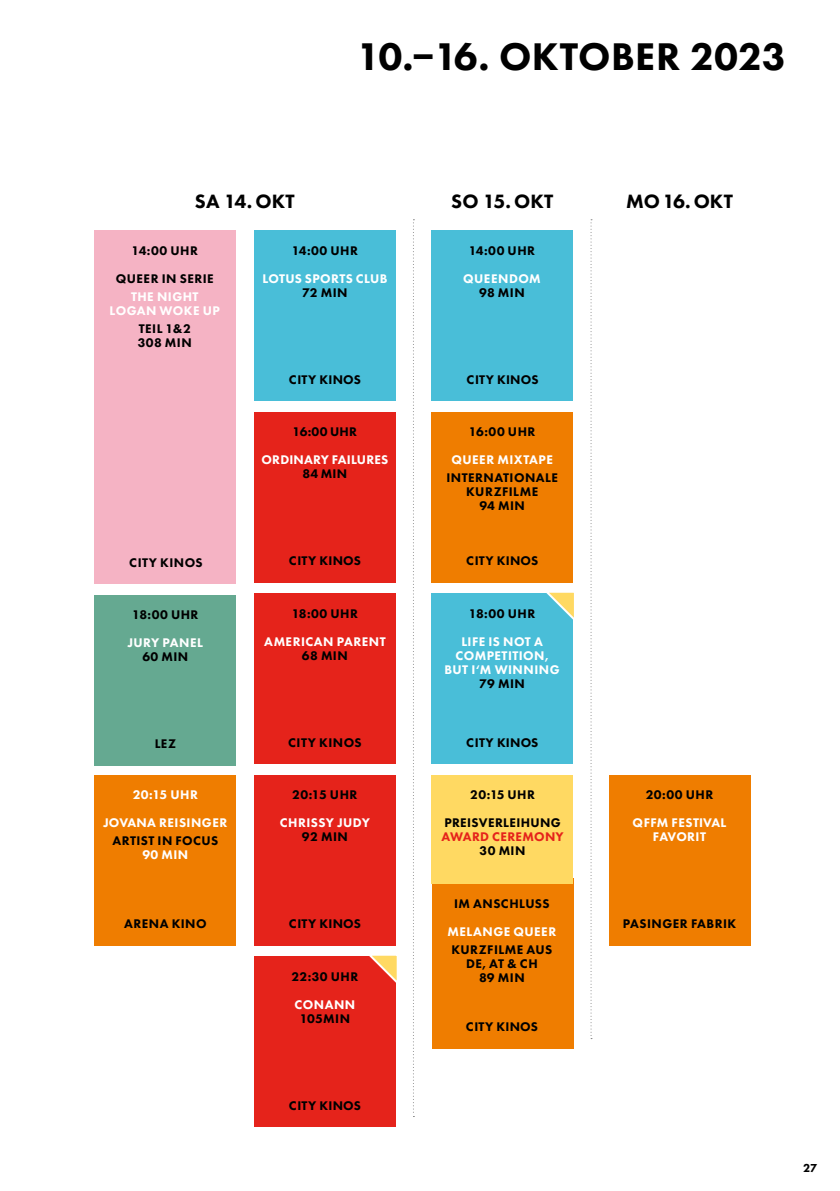
<style>
.page{position:relative;width:840px;height:1191px;background:#fff}
.page>*{position:absolute;margin:0;border:0;box-sizing:border-box;transform-origin:0 0}
.t1{font:800 40px "Futura PT";letter-spacing:.005em;color:#000}
.t2{font:800 20px "Futura PT";letter-spacing:.005em;color:#000}
.t3{font:800 13px/14px "Futura PT";letter-spacing:.035em;color:#000;text-align:center}
.t4{font:800 13px/14px "Futura PT";letter-spacing:.035em;color:#fff;text-align:center}
.t5{font:800 13px "Futura PT";letter-spacing:.015em;color:#000}
.t6{font:800 13px "Futura PT";letter-spacing:.015em;color:#fff}
.t7{font:800 13px "Futura PT";letter-spacing:.02em;color:#e5231b}
.t8{font:800 12px "Futura PT";color:#000}
</style>
<div class="page">
<svg style="left:413px;top:219px;width:1px;height:898px"></svg>
<div style="left:94px;top:595px;width:142px;height:170px;background:#65a991"></div>
<div style="left:94px;top:775px;width:142px;height:170px;background:#ef7d00"></div>
<div style="left:94px;top:231px;width:141px;height:352px;background:#f5b3c4"></div>
<div style="left:254px;top:231px;width:141px;height:170px;background:#49bed8"></div>
<div style="left:254px;top:412px;width:141px;height:170px;background:#e5231b"></div>
<div style="left:254px;top:593px;width:141px;height:170px;background:#e5231b"></div>
<div style="left:254px;top:775px;width:141px;height:170px;background:#e5231b"></div>
<div style="left:254px;top:956px;width:141px;height:170px;background:#e5231b"></div>
<svg style="left:369px;top:955px;width:28px;height:33px"></svg>
<svg style="left:590px;top:219px;width:1px;height:820px"></svg>
<div style="left:608px;top:775px;width:142px;height:170px;background:#ef7d00"></div>
<div style="left:431px;top:231px;width:141px;height:170px;background:#49bed8"></div>
<div style="left:431px;top:412px;width:142px;height:170px;background:#ef7d00"></div>
<div style="left:431px;top:878px;width:142px;height:170px;background:#ef7d00"></div>
<div style="left:431px;top:775px;width:142px;height:108px;background:#ffd962"></div>
<div style="left:431px;top:593px;width:141px;height:170px;background:#49bed8"></div>
<svg style="left:546px;top:592px;width:28px;height:33px"></svg>
<h1 class="t1" style="left:356px;top:31px;width:430px">10.–16. OKTOBER 2023</h1>
<h2 class="t2" style="left:195px;top:189px;width:101px">SA 14. OKT</h2>
<p class="t3" style="left:116px;top:236px;width:99px;line-height:28px">14:00 UHR<br>QUEER IN SERIE</p>
<p class="t4" style="left:110px;top:289px;width:112px">THE NIGHT<br>LOGAN WOKE UP</p>
<p class="t3" style="left:138px;top:321px;width:55px;text-align:left">TEIL 1&amp;2<br>308 MIN</p>
<p class="t3" style="left:291px;top:243px;width:68px">14:00 UHR</p>
<p class="t4" style="left:262px;top:271px;width:126px">LOTUS SPORTS CLUB</p>
<p class="t3" style="left:302px;top:285px;width:47px">72 MIN</p>
<h2 class="t2" style="left:451px;top:189px;width:104px">SO 15. OKT</h2>
<p class="t3" style="left:468px;top:243px;width:68px">14:00 UHR</p>
<p class="t4" style="left:463px;top:271px;width:79px">QUEENDOM</p>
<p class="t3" style="left:479px;top:285px;width:47px">98 MIN</p>
<h2 class="t2" style="left:625px;top:189px;width:108px">MO 16. OKT</h2>
<p class="t5" style="left:288px;top:371px;width:74px">CITY KINOS</p>
<p class="t5" style="left:466px;top:371px;width:74px">CITY KINOS</p>
<p class="t3" style="left:292px;top:425px;width:66px">16:00 UHR</p>
<p class="t6" style="left:261px;top:452px;width:128px">ORDINARY FAILURES</p>
<p class="t3" style="left:302px;top:467px;width:46px">84 MIN</p>
<p class="t3" style="left:468px;top:425px;width:68px">16:00 UHR</p>
<p class="t4" style="left:451px;top:453px;width:103px">QUEER MIXTAPE</p>
<p class="t3" style="left:446px;top:471px;width:113px">INTERNATIONALE<br>KURZFILME<br>94 MIN</p>
<p class="t3" style="left:129px;top:555px;width:75px">CITY KINOS</p>
<p class="t5" style="left:288px;top:553px;width:74px">CITY KINOS</p>
<p class="t5" style="left:466px;top:553px;width:74px">CITY KINOS</p>
<p class="t3" style="left:132px;top:607px;width:68px">18:00 UHR</p>
<p class="t4" style="left:128px;top:635px;width:77px">JURY PANEL</p>
<p class="t3" style="left:142px;top:649px;width:47px">60 MIN</p>
<p class="t3" style="left:291px;top:606px;width:68px">18:00 UHR</p>
<p class="t4" style="left:264px;top:634px;width:123px">AMERICAN PARENT</p>
<p class="t3" style="left:302px;top:648px;width:47px">68 MIN</p>
<p class="t3" style="left:468px;top:606px;width:68px">18:00 UHR</p>
<p class="t4" style="left:444px;top:634px;width:117px">LIFE IS NOT A<br>COMPETITION,<br>BUT I‘M WINNING</p>
<p class="t3" style="left:479px;top:676px;width:47px">79 MIN</p>
<p class="t3" style="left:155px;top:736px;width:23px">LEZ</p>
<p class="t3" style="left:288px;top:735px;width:75px">CITY KINOS</p>
<p class="t5" style="left:466px;top:734px;width:74px">CITY KINOS</p>
<p class="t4" style="left:103px;top:780px;width:125px;line-height:28px">20:15 UHR<br>JOVANA REISINGER</p>
<p class="t3" style="left:112px;top:833px;width:107px">ARTIST IN FOCUS</p>
<p class="t4" style="left:142px;top:847px;width:47px">90 MIN</p>
<p class="t3" style="left:292px;top:787px;width:67px">20:15 UHR</p>
<p class="t4" style="left:280px;top:815px;width:92px">CHRISSY JUDY</p>
<p class="t3" style="left:302px;top:829px;width:47px">92 MIN</p>
<p class="t3" style="left:444px;top:780px;width:118px;line-height:28px">20:15 UHR<br>PREISVERLEIHUNG</p>
<p class="t7" style="left:441px;top:828px;width:124px">AWARD CEREMONY</p>
<p class="t3" style="left:479px;top:843px;width:47px">30 MIN</p>
<p class="t3" style="left:645px;top:787px;width:69px">20:00 UHR</p>
<p class="t4" style="left:632px;top:815px;width:95px">QFFM FESTIVAL<br>FAVORIT</p>
<p class="t3" style="left:124px;top:916px;width:84px">ARENA KINO</p>
<p class="t5" style="left:288px;top:915px;width:74px">CITY KINOS</p>
<p class="t3" style="left:291px;top:969px;width:68px">22:30 UHR</p>
<p class="t4" style="left:294px;top:997px;width:62px">CONANN</p>
<p class="t3" style="left:299px;top:1011px;width:52px">105MIN</p>
<p class="t3" style="left:454px;top:896px;width:97px">IM ANSCHLUSS</p>
<p class="t4" style="left:447px;top:924px;width:110px">MELANGE QUEER</p>
<p class="t3" style="left:451px;top:942px;width:102px">KURZFILME AUS<br>DE, AT &amp; CH<br>89 MIN</p>
<p class="t5" style="left:465px;top:1018px;width:74px">CITY KINOS</p>
<p class="t3" style="left:622px;top:916px;width:115px">PASINGER FABRIK</p>
<p class="t5" style="left:288px;top:1097px;width:74px">CITY KINOS</p>
<p class="t8" style="left:802px;top:1160px;width:16px">27</p>
</div>
